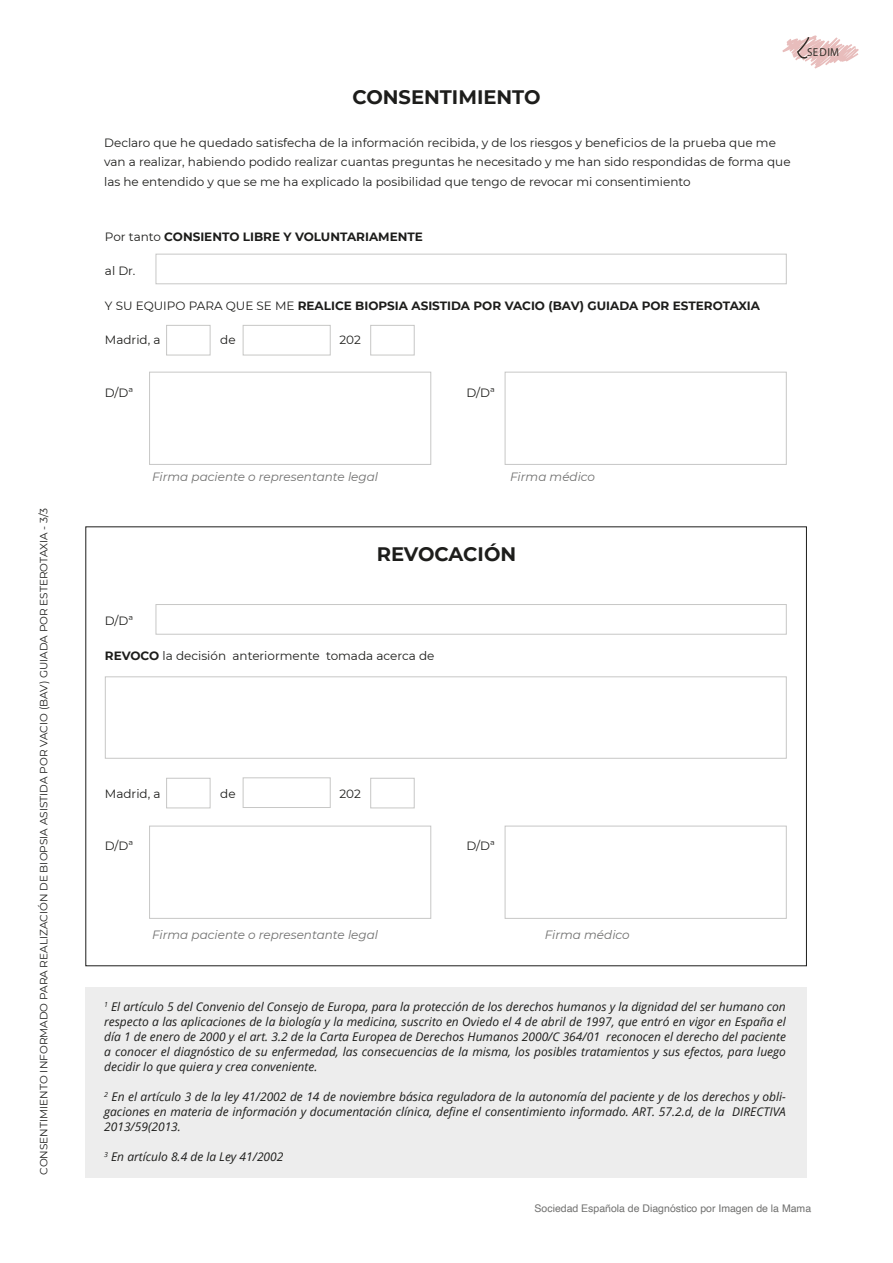
<style>
.page{position:relative;width:893px;height:1263px;background:#fff}
.page>*{position:absolute;margin:0;border:0;box-sizing:border-box;transform-origin:0 0}
.t1{font:700 19.5px "Montserrat";color:#1d1d1b}
.t2{font:italic 12px/15px "Open Sans";color:#1d1d1b;text-align:justify}
.t3{font:12px/19.5px "Montserrat";color:#1d1d1b}
.t4{font:700 12px "Montserrat";color:#1d1d1b}
.t5{font:italic 12px "Montserrat";color:#70706f}
.t6{font:11.55px "Myriad Pro";letter-spacing:.05em;color:#312e28;scale:.96 1}
.t7{font:10.5px "Montserrat";color:#1d1d1b}
.t8{font:10.5px "Helvetica";color:#70706f}
.s1{font-weight:400}
.s2{font-weight:700}
</style>
<div class="page">
<svg style="left:782px;top:35px;width:77px;height:34px"></svg>
<div style="left:85px;top:988px;width:721px;height:190px;background:#ededed"></div>
<div style="left:156px;top:254px;width:631px;height:30px;border:1px solid #c7c7c6"></div>
<div style="left:166px;top:325px;width:44px;height:30px;border:1px solid #c7c7c6"></div>
<div style="left:243px;top:325px;width:88px;height:30px;border:1px solid #c7c7c6"></div>
<div style="left:149px;top:372px;width:282px;height:93px;border:1px solid #c7c7c6"></div>
<div style="left:505px;top:372px;width:282px;height:93px;border:1px solid #c7c7c6"></div>
<div style="left:156px;top:604px;width:631px;height:31px;border:1px solid #c7c7c6"></div>
<div style="left:243px;top:777px;width:88px;height:31px;border:1px solid #c7c7c6"></div>
<div style="left:105px;top:676px;width:682px;height:83px;border:1px solid #c7c7c6"></div>
<div style="left:149px;top:826px;width:282px;height:93px;border:1px solid #c7c7c6"></div>
<div style="left:505px;top:826px;width:282px;height:93px;border:1px solid #c7c7c6"></div>
<div style="left:370px;top:325px;width:45px;height:30px;border:1px solid #c7c7c6"></div>
<div style="left:166px;top:778px;width:44px;height:30px;border:1px solid #c7c7c6"></div>
<div style="left:370px;top:778px;width:45px;height:30px;border:1px solid #c7c7c6"></div>
<p class="t7" style="left:36px;top:1175px;width:668px;rotate:-90deg">CONSENTIMIENTO INFORMADO PARA REALIZACIÓN DE BIOPSIA ASISTIDA POR VACIO (BAV) GUIADA POR ESTEROTAXIA - 3/3</p>
<p class="t1" style="left:352px;top:83px;width:190px">CONSENTIMIENTO</p>
<p class="t3" style="left:104px;top:132px;width:688px">Declaro que he quedado satisfecha de la información recibida, y de los riesgos y beneficios de la prueba que me van a realizar, habiendo podido realizar cuantas preguntas he necesitado y me han sido respondidas de forma que las he entendido y que se me ha explicado la posibilidad que tengo de revocar mi consentimiento</p>
<p class="t6" style="left:807px;top:45px;width:35px">SEDIM</p>
<p class="t4" style="left:105px;top:228px;width:319px"><span class="s1">Por tanto</span> CONSIENTO LIBRE Y VOLUNTARIAMENTE</p>
<p class="t3" style="left:105px;top:261px;width:32px">al Dr.</p>
<p class="t4" style="left:105px;top:297px;width:656px"><span class="s1">Y SU EQUIPO PARA QUE SE ME</span> REALICE BIOPSIA ASISTIDA POR VACIO (BAV) GUIADA POR ESTEROTAXIA</p>
<p class="t3" style="left:105px;top:330px;width:57px">Madrid, a</p>
<p class="t3" style="left:220px;top:330px;width:17px">de</p>
<p class="t3" style="left:339px;top:330px;width:23px">202</p>
<p class="t3" style="left:105px;top:382px;width:30px">D/Dª</p>
<p class="t3" style="left:467px;top:382px;width:30px">D/Dª</p>
<p class="t5" style="left:152px;top:468px;width:227px">Firma paciente o representante legal</p>
<p class="t5" style="left:510px;top:468px;width:86px">Firma médico</p>
<p class="t1" style="left:377px;top:540px;width:141px">REVOCACIÓN</p>
<p class="t3" style="left:105px;top:611px;width:30px">D/Dª</p>
<p class="t3" style="left:105px;top:645px;width:331px"><span class="s2">REVOCO</span> la decisión anteriormente tomada acerca de</p>
<p class="t3" style="left:105px;top:783px;width:57px">Madrid, a</p>
<p class="t3" style="left:220px;top:783px;width:17px">de</p>
<p class="t3" style="left:339px;top:783px;width:23px">202</p>
<p class="t3" style="left:105px;top:836px;width:30px">D/Dª</p>
<p class="t3" style="left:467px;top:836px;width:30px">D/Dª</p>
<p class="t5" style="left:152px;top:926px;width:227px">Firma paciente o representante legal</p>
<p class="t5" style="left:545px;top:926px;width:86px">Firma médico</p>
<p class="t2" style="left:104px;top:999px;width:683px"><sup>1</sup> El artículo 5 del Convenio del Consejo de Europa, para la protección de los derechos humanos y la dignidad del ser humano con respecto a las aplicaciones de la biología y la medicina, suscrito en Oviedo el 4 de abril de 1997, que entró en vigor en España el día 1 de enero de 2000 y el art. 3.2 de la Carta Europea de Derechos Humanos 2000/C 364/01 reconocen el derecho del paciente a conocer el diagnóstico de su enfermedad, las consecuencias de la misma, los posibles tratamientos y sus efectos, para luego decidir lo que quiera y crea conveniente.</p>
<p class="t2" style="left:104px;top:1089px;width:683px"><sup>2</sup> En el artículo 3 de la ley 41/2002 de 14 de noviembre básica reguladora de la autonomía del paciente y de los derechos y obli&shy;gaciones en materia de información y documentación clínica, define el consentimiento informado. ART. 57.2.d, de la DIRECTIVA 2013/59(2013.</p>
<p class="t2" style="left:104px;top:1149px;width:181px"><sup>3</sup> En artículo 8.4 de la Ley 41/2002</p>
<p class="t8" style="left:535px;top:1200px;width:278px">Sociedad Española de Diagnóstico por Imagen de la Mama</p>
</div>
